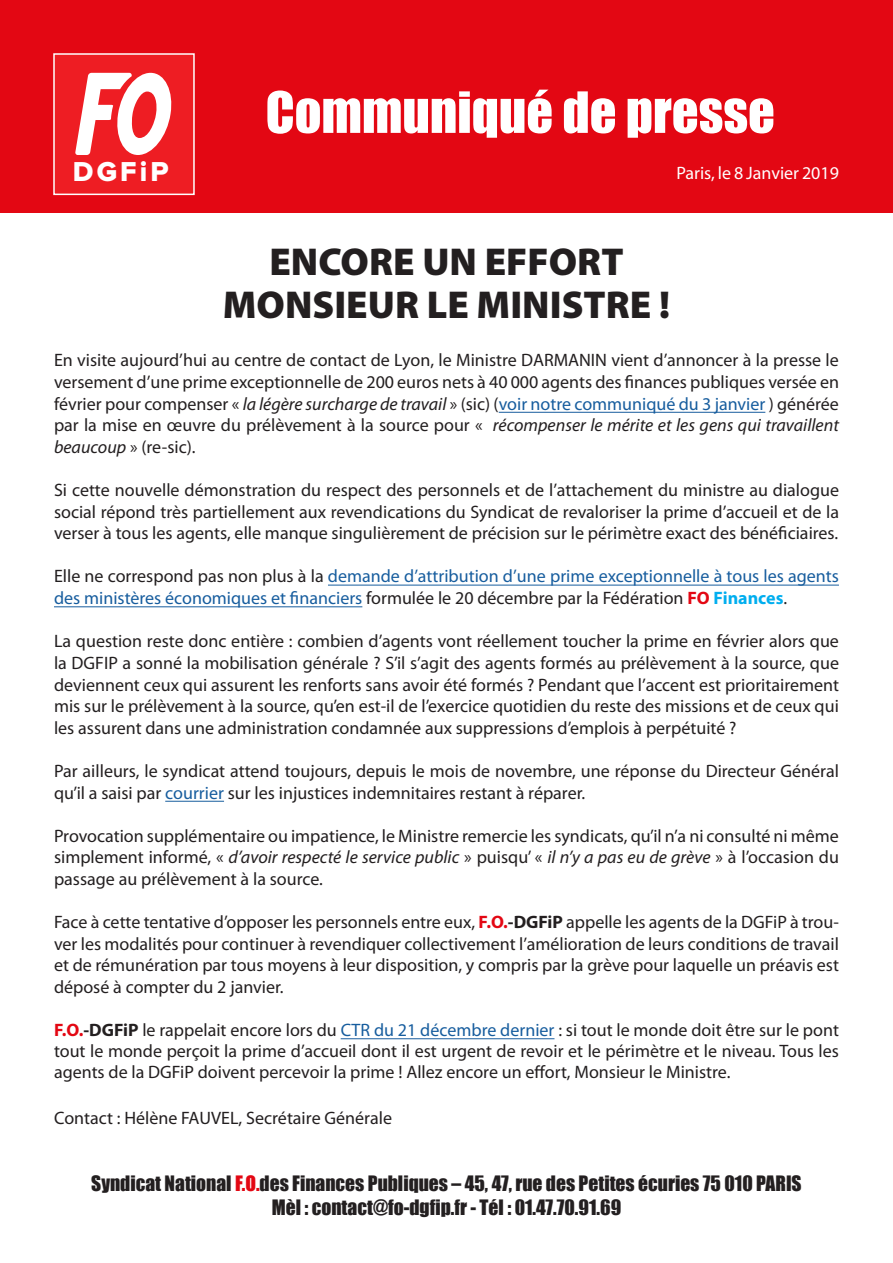
<style>
.page{position:relative;width:893px;height:1263px;background:#fff}
.page>*{position:absolute;margin:0;border:0;box-sizing:border-box;transform-origin:0 0}
.t1{font:52.5px "Impact";color:#fff}
.t2{font:900 39px/43.5px "Myriad Pro";color:#231f20;text-align:center}
.t3{font:28.35px "Proxima Nova Extrabld";letter-spacing:.11em;color:#fff}
.t4{font:19.5px/23.4px "Impact";color:#231f20;text-align:center}
.t5{font:18px/21.6px "Myriad Pro";color:#231f20;text-align:justify}
.t6{font:18px/21.8px "Myriad Pro";color:#175d9e}
.t7{font:18px "Myriad Pro";color:#fff}
.s1{font-style:italic}
.s2{color:#175d9e}
.s3{color:#231f20}
.s4{font-weight:700;color:#e30713}
.s5{font-weight:700;color:#00aeef}
.s6{font-weight:700}
.s7{color:#e30713}
</style>
<div class="page">
<div style="left:0;top:0;width:893px;height:213px;background:#e30713"></div>
<div style="left:54px;top:54px;width:140px;height:140px;background:#ee1d23"></div>
<svg style="left:75px;top:73px;width:97px;height:82px"></svg>
<div style="left:53px;top:53px;width:142px;height:142px;border:2px solid #fff"></div>
<hr style="left:499px;top:412px;width:266px;height:1px;background:#175d9e">
<hr style="left:328px;top:585px;width:511px;height:1px;background:#175d9e">
<hr style="left:54px;top:606px;width:308px;height:1px;background:#175d9e">
<hr style="left:165px;top:801px;width:59px;height:1px;background:#175d9e">
<hr style="left:341px;top:1038px;width:213px;height:1px;background:#175d9e">
<p class="t3" style="left:73px;top:158px;width:97px">DGFiP</p>
<p class="t1" style="left:266px;top:72px;width:511px">Communiqué de presse</p>
<p class="t7" style="left:676px;top:162px;width:164px">Paris, le 8 Janvier 2019</p>
<p class="t2" style="left:223px;top:240px;width:449px">ENCORE UN EFFORT<br>MONSIEUR LE MINISTRE !</p>
<p class="t5" style="left:54px;top:349px;width:787px">En visite aujourd’hui au centre de contact de Lyon, le Ministre DARMANIN vient d’annoncer à la presse le versement d’une prime exceptionnelle de 200 euros nets à 40 000 agents des finances publiques versée en février pour compenser « <span class="s1">la légère surcharge de travail</span> » (sic) (<span class="s2">voir notre communiqué du 3 janvier</span> ) générée par la mise en œuvre du prélèvement à la source pour « <span class="s1">récompenser le mérite et les gens qui travaillent beaucoup</span> » (re-sic).</p>
<p class="t5" style="left:54px;top:479px;width:786px">Si cette nouvelle démonstration du respect des personnels et de l’attachement du ministre au dialogue social répond très partiellement aux revendications du Syndicat de revaloriser la prime d’accueil et de la verser à tous les agents, elle manque singulièrement de précision sur le périmètre exact des bénéficiaires.</p>
<p class="t6" style="left:54px;top:565px;width:786px"><span class="s3">Elle ne correspond pas non plus à la</span> demande d’attribution d’une prime exceptionnelle à tous les agents des ministères économiques et financiers <span class="s3">formulée le 20 décembre par la Fédération</span> <span class="s4">FO</span> <span class="s5">Finances</span><span class="s3">.</span></p>
<p class="t5" style="left:54px;top:630px;width:786px">La question reste donc entière : combien d’agents vont réellement toucher la prime en février alors que la DGFIP a sonné la mobilisation générale ? S’il s’agit des agents formés au prélèvement à la source, que deviennent ceux qui assurent les renforts sans avoir été formés ? Pendant que l’accent est prioritairement mis sur le prélèvement à la source, qu’en est-il de l’exercice quotidien du reste des missions et de ceux qui les assurent dans une administration condamnée aux suppressions d’emplois à perpétuité ?</p>
<p class="t5" style="left:54px;top:760px;width:786px">Par ailleurs, le syndicat attend toujours, depuis le mois de novembre, une réponse du Directeur Général qu’il a saisi par <span class="s2">courrier</span> sur les injustices indemnitaires restant à réparer.</p>
<p class="t5" style="left:54px;top:825px;width:786px">Provocation supplémentaire ou impatience, le Ministre remercie les syndicats, qu’il n’a ni consulté ni même simplement informé, « <span class="s1">d’avoir respecté le service public</span> » puisqu’ « <span class="s1">il n’y a pas eu de grève</span> » à l’occasion du passage au prélèvement à la source.</p>
<p class="t5" style="left:54px;top:911px;width:786px">Face à cette tentative d’opposer les personnels entre eux, <span class="s4">F.O.</span><span class="s6">-DGFiP</span> appelle les agents de la DGFiP à trou&shy;ver les modalités pour continuer à revendiquer collectivement l’amélioration de leurs conditions de travail et de rémunération par tous moyens à leur disposition, y compris par la grève pour laquelle un préavis est déposé à compter du 2 janvier.</p>
<p class="t5" style="left:54px;top:1019px;width:786px;line-height:21.1px"><span class="s4">F.O.</span><span class="s6">-DGFiP</span> le rappelait encore lors du <span class="s2">CTR du 21 décembre dernier</span> : si tout le monde doit être sur le pont tout le monde perçoit la prime d’accueil dont il est urgent de revoir et le périmètre et le niveau. Tous les agents de la DGFiP doivent percevoir la prime ! Allez encore un effort, Monsieur le Ministre.</p>
<p class="t5" style="left:54px;top:1106px;width:340px">Contact : Hélène FAUVEL, Secrétaire Générale</p>
<p class="t4" style="left:91px;top:1171px;width:712px">Syndicat National <span class="s7">F.O.</span>des Finances Publiques – 45, 47, rue des Petites écuries 75 010 PARIS<br>Mèl : contact@fo-dgfip.fr - Tél : 01.47.70.91.69</p>
</div>
